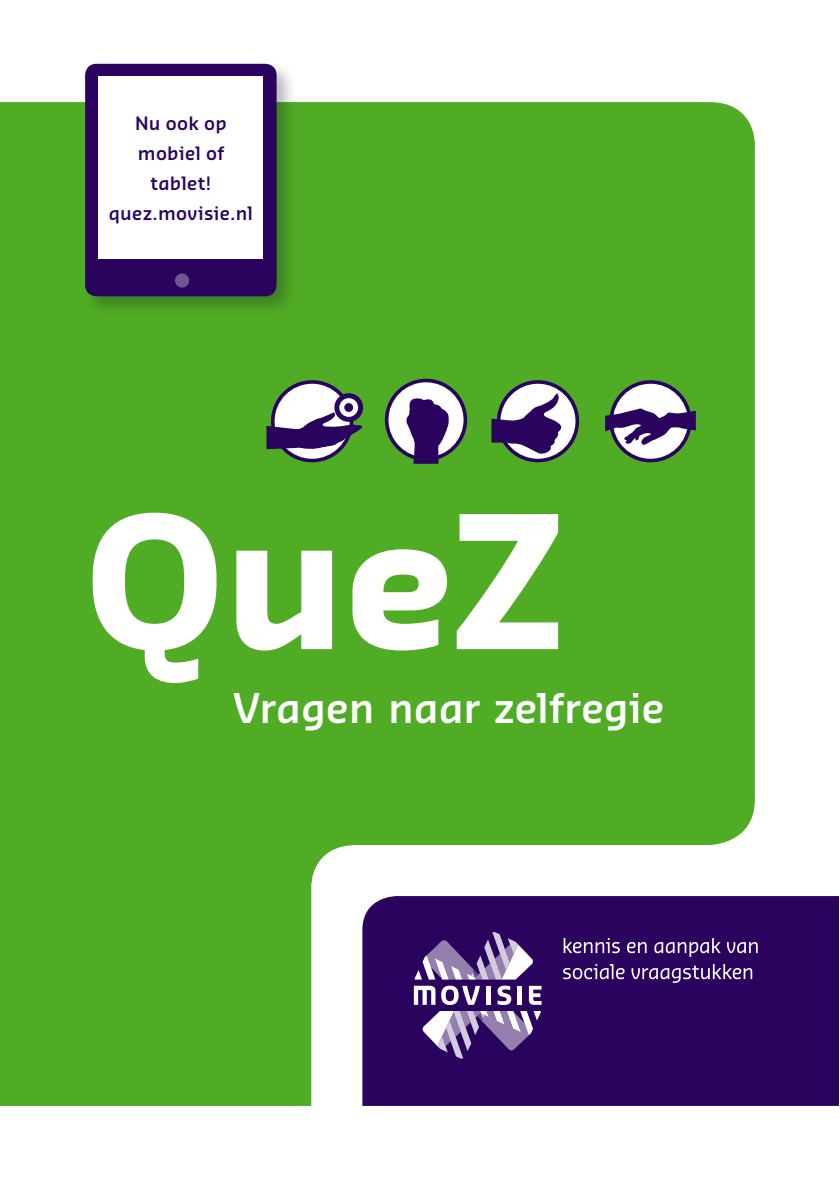
<style>
.page{position:relative;width:840px;height:1191px;background:#fff}
.page>*{position:absolute;margin:0;border:0;box-sizing:border-box;transform-origin:0 0}
.t1{font:700 180px "Sansa";color:#fff}
.t2{font:600 40px "Sansa";color:#fff}
.t3{font:600 18px/30px "Sansa";letter-spacing:.015em;color:#2a035e;text-align:center}
</style>
<div class="page">
<div style="left:0;top:102px;width:754px;height:1004px;background:#50ac25"></div>
<div style="left:362px;top:896px;width:476px;height:210px;background:#2a035e"></div>
<svg style="left:441px;top:985px;width:38px;height:20px"></svg>
<div style="left:485px;top:985px;width:5px;height:19px;background:#fff"></div>
<svg style="left:497px;top:985px;width:14px;height:20px"></svg>
<hr style="left:517px;top:985px;width:4px;height:19px;background:#fff">
<svg style="left:528px;top:985px;width:13px;height:19px"></svg>
<svg style="left:413px;top:985px;width:22px;height:20px"></svg>
<svg style="left:414px;top:932px;width:119px;height:47px;background:#785f99"></svg>
<svg style="left:422px;top:1011px;width:118px;height:47px"></svg>
<svg style="left:563px;top:938px;width:56px;height:15px"></svg>
<svg style="left:626px;top:942px;width:20px;height:11px"></svg>
<svg style="left:654px;top:938px;width:66px;height:18px"></svg>
<svg style="left:726px;top:942px;width:31px;height:11px"></svg>
<svg style="left:563px;top:964px;width:61px;height:15px"></svg>
<svg style="left:631px;top:964px;width:120px;height:18px;background:#5d3f84"></svg>
<svg style="left:271px;top:380px;width:82px;height:82px"></svg>
<div style="left:274px;top:384px;width:75px;height:75px;background:#fff;border-radius:50%"></div>
<svg style="left:266px;top:412px;width:97px;height:38px"></svg>
<div style="left:334px;top:393px;width:29px;height:29px;background:#2a035e;border-radius:50%"></div>
<div style="left:339px;top:398px;width:19px;height:19px;background:#fff;border-radius:50%"></div>
<div style="left:344px;top:403px;width:9px;height:9px;background:#2a035e;border-radius:50%"></div>
<svg style="left:496px;top:380px;width:82px;height:82px"></svg>
<div style="left:500px;top:384px;width:75px;height:75px;background:#fff;border-radius:50%"></div>
<svg style="left:491px;top:390px;width:72px;height:64px"></svg>
<svg style="left:384px;top:379px;width:83px;height:82px"></svg>
<div style="left:388px;top:382px;width:75px;height:75px;background:#fff;border-radius:50%"></div>
<svg style="left:404px;top:398px;width:45px;height:66px"></svg>
<svg style="left:609px;top:380px;width:82px;height:82px"></svg>
<div style="left:612px;top:384px;width:75px;height:75px;background:#fff;border-radius:50%"></div>
<svg style="left:604px;top:408px;width:91px;height:37px"></svg>
<div style="left:82px;top:60px;width:215px;height:257px;background:#1b1c20;opacity:.3"></div>
<div style="left:85px;top:64px;width:191px;height:232px;background:#2a035e;border-radius:11px"></div>
<div style="left:98px;top:76px;width:165px;height:182px;background:#fff"></div>
<div style="left:175px;top:273px;width:14px;height:15px;background:#6c5690;border-radius:50%"></div>
<p class="t3" style="left:109px;top:107px;width:145px">Nu ook op mobiel of tablet! quez.movisie.nl</p>
<h1 class="t1" style="left:86px;top:469px;width:479px">QueZ</h1>
<h2 class="t2" style="left:232px;top:682px;width:433px">Vragen naar zelfregie</h2>
</div>
